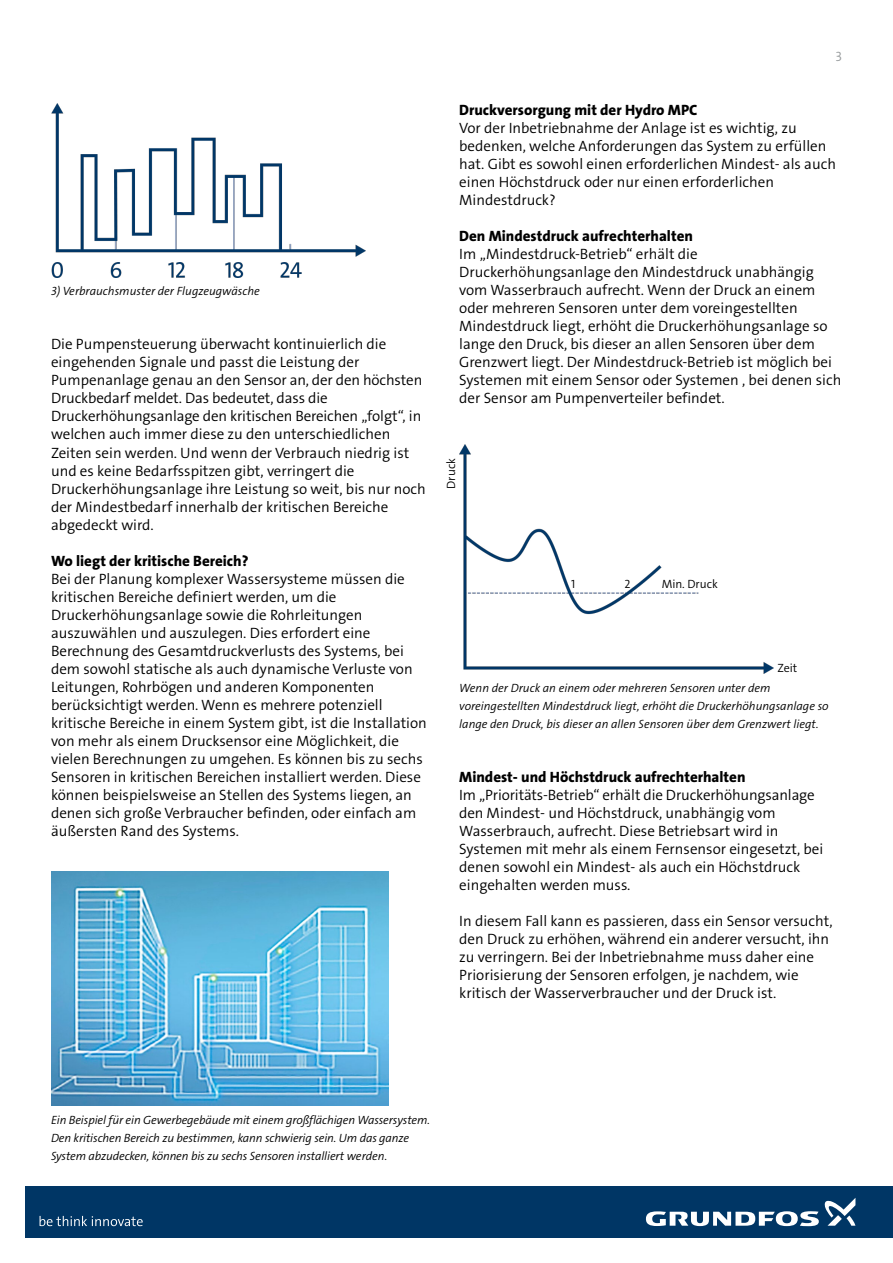
<style>
.page{position:relative;width:893px;height:1263px;background:#fff}
.page>*{position:absolute;margin:0;border:0;box-sizing:border-box;transform-origin:0 0}
.t1{font:15px/18px "Grundfos The Sans V2 OT 4 SL";color:#000}
.t2{font:15px "Grundfos The Sans V2 OT 8 XB";color:#000}
.t3{font:13.5px "Grundfos The Sans V2 OT 4 SL";color:#969a9c}
.t4{font:12px/18px "Grundfos The Sans V2 OT 4 SL Italic";letter-spacing:-.005em;color:#000}
.t5{font:12px "Grundfos The Sans V2 OT 4 SL";color:#000}
</style>
<div class="page">
<img style="left:51px;top:104px;width:315px;height:173px">
<img style="left:51px;top:871px;width:338px;height:234px">
<img style="left:459px;top:444px;width:314px;height:229px">
<div style="left:26px;top:1186px;width:867px;height:51px;background:#003665"></div>
<svg style="left:646px;top:1198px;width:209px;height:28px"></svg>
<svg style="left:40px;top:1216px;width:103px;height:10px"></svg>
<p class="t4" style="left:51px;top:282px;width:210px">3) Verbrauchsmuster der Flugzeugwäsche</p>
<p class="t1" style="left:51px;top:335px;width:376px">Die Pumpensteuerung überwacht kontinuierlich die eingehenden Signale und passt die Leistung der Pumpenanlage genau an den Sensor an, der den höchsten Druckbedarf meldet. Das bedeutet, dass die Druckerhöhungsanlage den kritischen Bereichen „folgt“, in welchen auch immer diese zu den unterschiedlichen Zeiten sein werden. Und wenn der Verbrauch niedrig ist und es keine Bedarfsspitzen gibt, verringert die Druckerhöhungsanlage ihre Leistung so weit, bis nur noch der Mindestbedarf innerhalb der kritischen Bereiche abgedeckt wird.</p>
<p class="t2" style="left:51px;top:551px;width:199px">Wo liegt der kritische Bereich?</p>
<p class="t1" style="left:51px;top:569px;width:377px">Bei der Planung komplexer Wassersysteme müssen die kritischen Bereiche definiert werden, um die Druckerhöhungsanlage sowie die Rohrleitungen auszuwählen und auszulegen. Dies erfordert eine Berechnung des Gesamtdruckverlusts des Systems, bei dem sowohl statische als auch dynamische Verluste von Leitungen, Rohrbögen und anderen Komponenten berücksichtigt werden. Wenn es mehrere potenziell kritische Bereiche in einem System gibt, ist die Installation von mehr als einem Drucksensor eine Möglichkeit, die vielen Berechnungen zu umgehen. Es können bis zu sechs Sensoren in kritischen Bereichen installiert werden. Diese können beispielsweise an Stellen des Systems liegen, an denen sich große Verbraucher befinden, oder einfach am äußersten Rand des Systems.</p>
<p class="t3" style="left:835px;top:48px;width:8px">3</p>
<p class="t2" style="left:459px;top:101px;width:240px">Druckversorgung mit der Hydro MPC</p>
<p class="t1" style="left:459px;top:119px;width:378px">Vor der Inbetriebnahme der Anlage ist es wichtig, zu bedenken, welche Anforderungen das System zu erfüllen hat. Gibt es sowohl einen erforderlichen Mindest- als auch einen Höchstdruck oder nur einen erforderlichen Mindestdruck?</p>
<p class="t2" style="left:459px;top:227px;width:235px">Den Mindestdruck aufrechterhalten</p>
<p class="t1" style="left:459px;top:245px;width:384px">Im „Mindestdruck-Betrieb“ erhält die Druckerhöhungsanlage den Mindestdruck unabhängig vom Wasserbrauch aufrecht. Wenn der Druck an einem oder mehreren Sensoren unter dem voreingestellten Mindestdruck liegt, erhöht die Druckerhöhungsanlage so lange den Druck, bis dieser an allen Sensoren über dem Grenzwert liegt. Der Mindestdruck-Betrieb ist möglich bei Systemen mit einem Sensor oder Systemen , bei denen sich der Sensor am Pumpenverteiler befindet.</p>
<p class="t5" style="left:443px;top:489px;width:32px;rotate:-90deg">Druck</p>
<p class="t5" style="left:571px;top:576px;width:6px">1</p>
<p class="t5" style="left:662px;top:576px;width:58px">Min. Druck</p>
<p class="t5" style="left:625px;top:576px;width:8px">2</p>
<p class="t5" style="left:778px;top:661px;width:21px">Zeit</p>
<p class="t4" style="left:459px;top:678px;width:371px">Wenn der Druck an einem oder mehreren Sensoren unter dem voreingestellten Mindestdruck liegt, erhöht die Druckerhöhungsanlage so lange den Druck, bis dieser an allen Sensoren über dem Grenzwert liegt.</p>
<p class="t2" style="left:459px;top:767px;width:288px">Mindest- und Höchstdruck aufrechterhalten</p>
<p class="t1" style="left:459px;top:785px;width:366px">Im „Prioritäts-Betrieb“ erhält die Druckerhöhungsanlage den Mindest- und Höchstdruck, unabhängig vom Wasserbrauch, aufrecht. Diese Betriebsart wird in Systemen mit mehr als einem Fernsensor eingesetzt, bei denen sowohl ein Mindest- als auch ein Höchstdruck eingehalten werden muss.</p>
<p class="t1" style="left:459px;top:911px;width:375px">In diesem Fall kann es passieren, dass ein Sensor versucht, den Druck zu erhöhen, während ein anderer versucht, ihn zu verringern. Bei der Inbetriebnahme muss daher eine Priorisierung der Sensoren erfolgen, je nachdem, wie kritisch der Wasserverbraucher und der Druck ist.</p>
<p class="t4" style="left:51px;top:1110px;width:380px">Ein Beispiel für ein Gewerbegebäude mit einem großflächigen Wassersystem.<br>Den kritischen Bereich zu bestimmen, kann schwierig sein. Um das ganze<br>System abzudecken, können bis zu sechs Sensoren installiert werden.</p>
</div>
